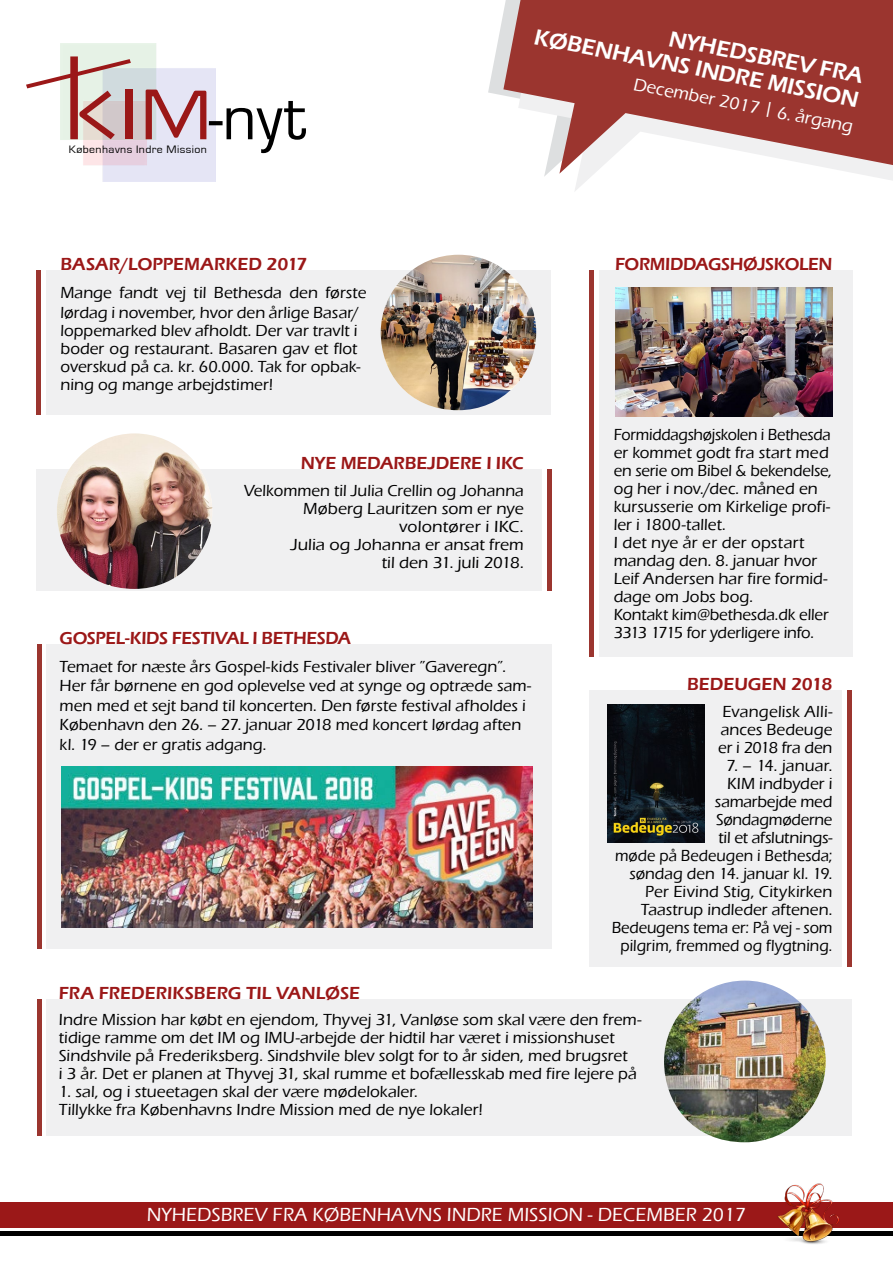
<style>
.page{position:relative;width:893px;height:1263px;background:#fff}
.page>*{position:absolute;margin:0;border:0;box-sizing:border-box;transform-origin:0 0}
.t1{font:600 22.95px "Eras ITC";color:#fff}
.t2{font:500 19.5px "Eras ITC";color:#fff}
.t3{font:600 18px "Eras ITC";letter-spacing:-.015em;color:#9b1818}
.t4{font:500 18px "Eras ITC";color:#fff}
.t5{font:500 16.5px/18px "Eras ITC";color:#000}
.t6{font:500 16.5px/18px "Eras ITC";color:#000;scale:.95 1}
.t7{font:11.1px "Eurostile";letter-spacing:.035em;color:#000;scale:1.06 1}
</style>
<div class="page">
<svg style="left:488px;top:16px;width:15px;height:79px"></svg>
<svg style="left:503px;top:0;width:390px;height:174px;fill:#9b352f"></svg>
<hr style="left:548px;top:469px;width:4px;height:122px;background:#9b352f">
<hr style="left:37px;top:999px;width:4px;height:136px;background:#9b352f">
<hr style="left:848px;top:690px;width:4px;height:276px;background:#9b352f">
<hr style="left:37px;top:270px;width:4px;height:144px;background:#9b352f">
<div style="left:589px;top:690px;width:253px;height:276px;background:#f0f0f1"></div>
<div style="left:47px;top:999px;width:805px;height:136px;background:#f0f0f1"></div>
<div style="left:37px;top:469px;width:505px;height:122px;background:#f0f0f1"></div>
<div style="left:46px;top:270px;width:505px;height:144px;background:#f0f0f1"></div>
<hr style="left:589px;top:270px;width:4px;height:386px;background:#9b352f">
<div style="left:599px;top:270px;width:253px;height:386px;background:#f0f0f1"></div>
<img style="left:381px;top:255px;width:155px;height:155px;border-radius:78px">
<img style="left:57px;top:433px;width:155px;height:156px;border-radius:78px">
<img style="left:664px;top:980px;width:162px;height:162px;border-radius:81px">
<img style="left:607px;top:704px;width:98px;height:138px">
<img style="left:615px;top:288px;width:217px;height:129px">
<hr style="left:37px;top:644px;width:4px;height:304px;background:#9b352f">
<div style="left:47px;top:644px;width:505px;height:304px;background:#f0f0f1"></div>
<img style="left:61px;top:766px;width:472px;height:162px">
<div style="left:0;top:1231px;width:893px;height:5px;background:#000"></div>
<div style="left:0;top:1202px;width:893px;height:26px;background:#9b1818"></div>
<img style="left:60px;top:44px;width:155px;height:137px">
<svg style="left:209px;top:121px;width:14px;height:4px"></svg>
<svg style="left:227px;top:101px;width:79px;height:52px"></svg>
<div style="left:125px;top:90px;width:8px;height:49px;background:#9b1818"></div>
<svg style="left:145px;top:89px;width:61px;height:50px;background:#c6939c"></svg>
<svg style="left:26px;top:56px;width:105px;height:83px"></svg>
<img style="left:777px;top:1183px;width:62px;height:61px">
<p class="t7" style="left:69px;top:143px;width:132px">Københavns Indre Mission</p>
<p class="t3" style="left:60px;top:254px;width:248px">BASAR/LOPPEMARKED 2017</p>
<p class="t5" style="left:60px;top:283px;width:308px;line-height:19.5px">Mange fandt vej til Bethesda den første lørdag i november, hvor den årlige Basar/</p>
<p class="t5" style="left:60px;top:321px;width:302px">loppemarked blev afholdt. Der var travlt i boder og restaurant. Basaren gav et flot overskud på ca. kr. 60.000. Tak for opbak&shy;ning og mange arbejdstimer!</p>
<h1 class="t1" style="left:537px;top:24px;width:331px;rotate:11deg">KØBENHAVNS INDRE MISSION</h1>
<h1 class="t1" style="left:672px;top:25px;width:199px;rotate:11deg">NYHEDSBREV FRA</h1>
<p class="t4" style="left:636px;top:74px;width:225px;rotate:11deg">December 2017 | 6. årgang</p>
<p class="t3" style="left:615px;top:254px;width:219px">FORMIDDAGSHØJSKOLEN</p>
<p class="t3" style="left:301px;top:453px;width:225px">NYE MEDARBEJDERE I IKC</p>
<p class="t5" style="left:244px;top:482px;width:282px;text-align:right">Velkommen til Julia Crellin og Johanna<br>Møberg Lauritzen som er nye volontører i IKC.<br>Julia og Johanna er ansat frem<br>til den 31. juli 2018.</p>
<p class="t3" style="left:60px;top:628px;width:293px">GOSPEL-KIDS FESTIVAL I BETHESDA</p>
<p class="t5" style="left:60px;top:657px;width:473px;line-height:19.5px">Temaet for næste års Gospel-kids Festivaler bliver ”Gaveregn”.<br>Her får børnene en god oplevelse ved at synge og optræde sam&shy;men med et sejt band til koncerten. Den første festival afholdes i København den 26. – 27. januar 2018 med koncert lørdag aften kl. 19 – der er gratis adgang.</p>
<p class="t6" style="left:614px;top:426px;width:231px">Formiddagshøjskolen i Bethesda er kommet godt fra start med en serie om Bibel &amp; bekendelse, og her i nov./dec. måned en kursusserie om Kirkelige profi&shy;ler i 1800-tallet.<br>I det nye år er der opstart mandag den. 8. januar hvor<br>Leif Andersen har fire formid&shy;dage om Jobs bog.<br>Kontakt kim@bethesda.dk eller<br>3313 1715 for yderligere info.</p>
<p class="t3" style="left:687px;top:674px;width:147px">BEDEUGEN 2018</p>
<p class="t5" style="left:718px;top:702px;width:116px;text-align:justify">Evangelisk Alli&shy;ances Bedeuge er i 2018 fra den</p>
<p class="t5" style="left:612px;top:756px;width:222px;text-align:right">7. – 14. januar.<br>KIM indbyder i<br>samarbejde med<br>Søndagmøderne<br>til et afslutnings-<br>møde på Bedeugen i Bethesda; søndag den 14. januar kl. 19.<br>Per Eivind Stig, Citykirken<br>Taastrup indleder aftenen.<br>Bedeugens tema er: På vej - som pilgrim, fremmed og flygtning.</p>
<p class="t3" style="left:59px;top:983px;width:303px">FRA FREDERIKSBERG TIL VANLØSE</p>
<p class="t5" style="left:59px;top:1011px;width:584px">Indre Mission har købt en ejendom, Thyvej 31, Vanløse som skal være den frem&shy;tidige ramme om det IM og IMU-arbejde der hidtil har været i missionshuset Sindshvile på Frederiksberg. Sindshvile blev solgt for to år siden, med brugsret<br>i 3 år. Det er planen at Thyvej 31, skal rumme et bofællesskab med fire lejere på</p>
<p class="t5" style="left:59px;top:1083px;width:426px">1. sal, og i stueetagen skal der være mødelokaler.<br>Tillykke fra Københavns Indre Mission med de nye lokaler!</p>
<p class="t2" style="left:147px;top:1204px;width:601px">NYHEDSBREV FRA KØBENHAVNS INDRE MISSION - DECEMBER 2017</p>
</div>
